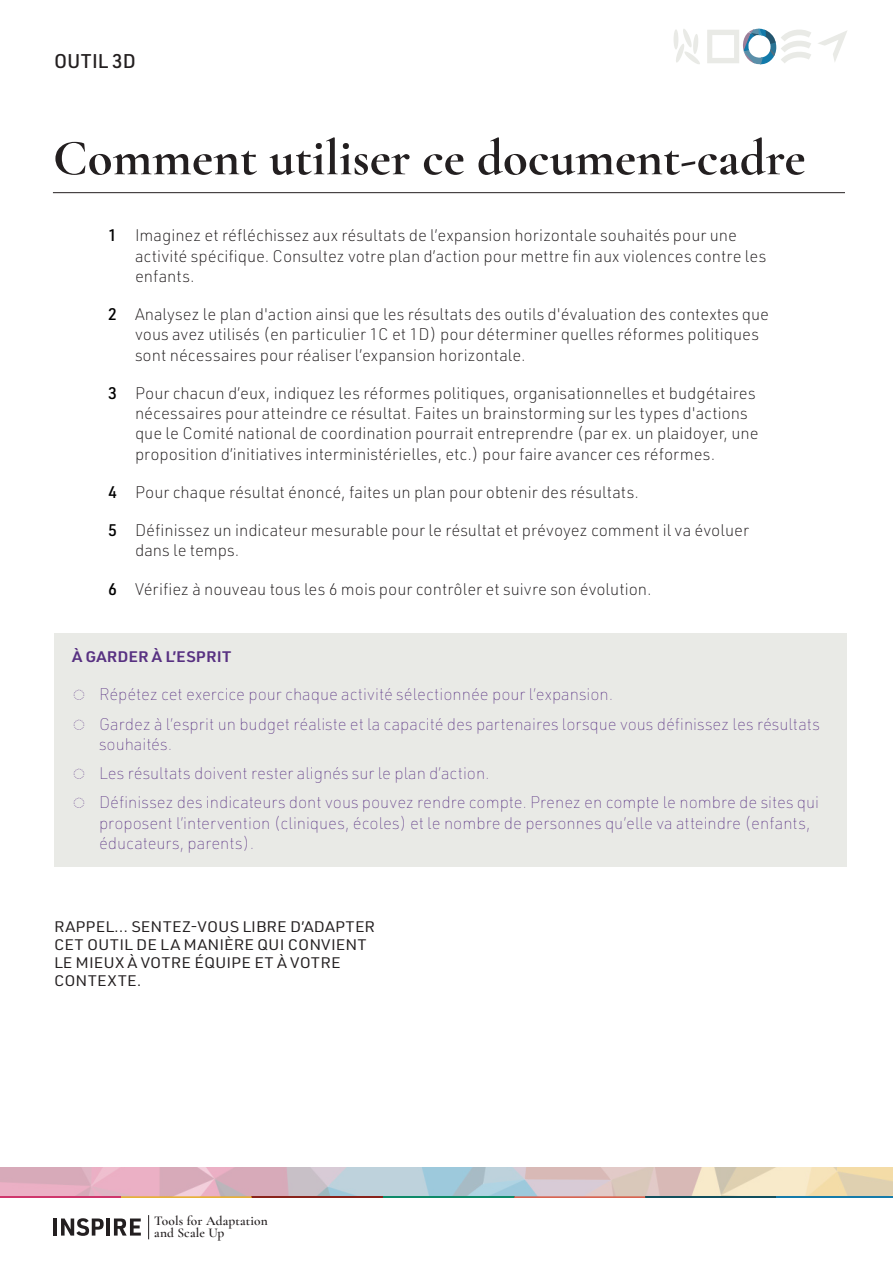
<style>
.page{position:relative;width:893px;height:1263px;background:#fff}
.page>*{position:absolute;margin:0;border:0;box-sizing:border-box;transform-origin:0 0}
.t1{font:700 51px "Cormorant Garamond";color:#231f20}
.W_Tool_at_top_of_pag{font:500 19.5px "URWDIN";color:#231f20}
.t2{font:200 16.5px/20.2px "URWDIN";color:#231f20}
.t3{font:100 16.5px/20.2px "URWDIN";color:#583182}
.W_H4{font:15px/18px "URWDIN";color:#231f20;scale:1.1 1}
.W_H4_purple{font:600 15px "URWDIN";letter-spacing:.005em;color:#583182;scale:1.1 1}
.t4{font:600 13.35px/11.4px "Cormorant Garamond";letter-spacing:.01em;color:#231f20}
.s1{font-weight:500;color:#000}
</style>
<div class="page">
<hr style="left:53px;top:192px;width:792px;height:1px;background:#231f20">
<img style="left:0;top:1168px;width:893px;height:28px">
<hr style="left:54px;top:1218px;width:3px;height:17px;background:#231f20">
<svg style="left:61px;top:1218px;width:43px;height:18px"></svg>
<hr style="left:106px;top:1218px;width:4px;height:17px;background:#231f20">
<svg style="left:114px;top:1218px;width:27px;height:17px"></svg>
<svg style="left:148px;top:1215px;width:1px;height:24px"></svg>
<hr style="left:252px;top:1196px;width:131px;height:2px;background:#89231b">
<hr style="left:121px;top:1196px;width:131px;height:2px;background:#e5aa25">
<hr style="left:0;top:1196px;width:121px;height:2px;background:#cf366c">
<hr style="left:383px;top:1196px;width:131px;height:2px;background:#0e8a69">
<hr style="left:645px;top:1196px;width:131px;height:2px;background:#124f5d">
<hr style="left:776px;top:1196px;width:117px;height:2px;background:#157baa">
<hr style="left:514px;top:1196px;width:131px;height:2px;background:#d55641">
<svg style="left:674px;top:29px;width:26px;height:35px"></svg>
<svg style="left:707px;top:28px;width:104px;height:37px"></svg>
<svg style="left:818px;top:31px;width:29px;height:31px"></svg>
<div style="left:54px;top:633px;width:792px;height:234px;background:#e9eae6"></div>
<p class="W_Tool_at_top_of_pag" style="left:54px;top:48px;width:83px">OUTIL 3D</p>
<h1 class="t1" style="left:53px;top:126px;width:754px">Comment utiliser ce document-cadre</h1>
<p class="t2" style="left:135px;top:225px;width:633px;text-indent:-27px"><span class="s1">1</span> Imaginez et réfléchissez aux résultats de l’expansion horizontale souhaités pour une activité spécifique. Consultez votre plan d’action pour mettre fin aux violences contre les enfants.</p>
<p class="t2" style="left:135px;top:304px;width:636px;text-indent:-27px"><span class="s1">2</span> Analysez le plan d'action ainsi que les résultats des outils d'évaluation des contextes que vous avez utilisés (en particulier 1C et 1D) pour déterminer quelles réformes politiques sont nécessaires pour réaliser l’expansion horizontale.</p>
<p class="t2" style="left:135px;top:382px;width:625px;text-indent:-27px"><span class="s1">3</span> Pour chacun d’eux, indiquez les réformes politiques, organisationnelles et budgétaires nécessaires pour atteindre ce résultat. Faites un brainstorming sur les types d'actions que le Comité national de coordination pourrait entreprendre (par ex. un plaidoyer, une proposition d’initiatives interministérielles, etc.) pour faire avancer ces réformes.</p>
<p class="t2" style="left:108px;top:481px;width:532px"><span class="s1">4</span> Pour chaque résultat énoncé, faites un plan pour obtenir des résultats.</p>
<p class="t2" style="left:135px;top:520px;width:616px;text-indent:-27px"><span class="s1">5</span> Définissez un indicateur mesurable pour le résultat et prévoyez comment il va évoluer dans le temps.</p>
<p class="t2" style="left:108px;top:578px;width:545px"><span class="s1">6</span> Vérifiez à nouveau tous les 6 mois pour contrôler et suivre son évolution.</p>
<p class="W_H4_purple" style="left:72px;top:646px;width:146px">À GARDER À L’ESPRIT</p>
<p class="t3" style="left:72px;top:684px;width:543px">◌ Répétez cet exercice pour chaque activité sélectionnée pour l’expansion.</p>
<p class="t3" style="left:99px;top:713px;width:722px;text-indent:-27px">◌ Gardez à l’esprit un budget réaliste et la capacité des partenaires lorsque vous définissez les résultats souhaités.</p>
<p class="t3" style="left:72px;top:763px;width:419px">◌ Les résultats doivent rester alignés sur le plan d’action.</p>
<p class="t3" style="left:99px;top:792px;width:722px;text-indent:-27px">◌ Définissez des indicateurs dont vous pouvez rendre compte. Prenez en compte le nombre de sites qui proposent l’intervention (cliniques, écoles) et le nombre de personnes qu’elle va atteindre (enfants, éducateurs, parents).</p>
<p class="W_H4" style="left:54px;top:917px;width:293px">RAPPEL... SENTEZ-VOUS LIBRE D’ADAPTER<br>CET OUTIL DE LA MANIÈRE QUI CONVIENT<br>LE MIEUX À VOTRE ÉQUIPE ET À VOTRE<br>CONTEXTE.</p>
<p class="t4" style="left:154px;top:1215px;width:115px">Tools for Adaptation</p>
<p class="t4" style="left:154px;top:1215px;width:72px">Guide to and Scale Up</p>
</div>
